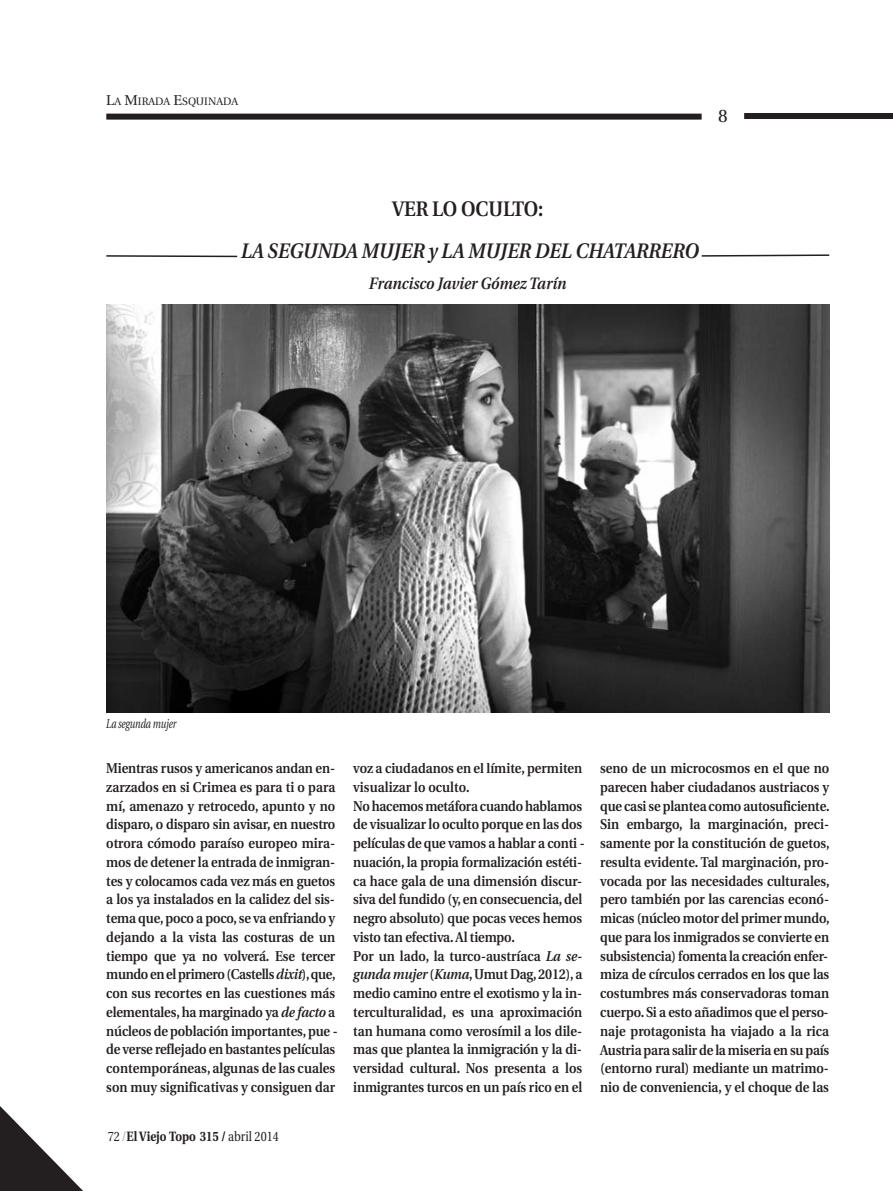
<style>
.page{position:relative;width:893px;height:1191px;background:#fff}
.page>*{position:absolute;margin:0;border:0;box-sizing:border-box;transform-origin:0 0}
.t1{font:italic 600 21px "Utopia";letter-spacing:-.005em;color:#231f20;scale:.9 1}
.t2{font:600 21px "Utopia";letter-spacing:-.005em;color:#231f20;scale:.9 1}
.t3{font:18px "Utopia";color:#231f20}
.t4{font:italic 600 16.5px "Utopia";color:#231f20;scale:.9 1}
.t5{font:600 14.25px/18.8px "Utopia";letter-spacing:-.01em;color:#231f20;scale:.9 1}
.t6{font:700 13.5px "Utopia";color:#231f20;scale:.85 1}
.t7{font:italic 12.75px "Utopia";letter-spacing:-.01em;color:#231f20;scale:.7 1}
.t8{font:10.65px "Utopia";color:#231f20}
.s1{font-size:14.25px}
.s2{font-style:italic}
.s3{font-weight:400}
.s4{font-weight:400;color:#9d9fa2}
</style>
<div class="page">
<div style="left:106px;top:114px;width:596px;height:6px;background:#231f20"></div>
<div style="left:744px;top:113px;width:149px;height:6px;background:#231f20"></div>
<svg style="left:0;top:1106px;width:83px;height:85px"></svg>
<svg style="left:106px;top:255px;width:132px;height:3px"></svg>
<svg style="left:701px;top:254px;width:129px;height:3px"></svg>
<img style="left:106px;top:305px;width:723px;height:407px">
<p class="t8" style="left:106px;top:97px;width:133px"><span class="s1">L</span>A <span class="s1">M</span>IRADA <span class="s1">E</span>SQUINADA</p>
<p class="t3" style="left:718px;top:108px;width:11px">8</p>
<h1 class="t2" style="left:392px;top:200px;width:170px">VER LO OCULTO:</h1>
<h1 class="t1" style="left:241px;top:242px;width:510px">LA SEGUNDA MUJER y LA MUJER DEL CHATARRERO</h1>
<p class="t4" style="left:369px;top:277px;width:221px">Francisco Javier Gómez Tarín</p>
<p class="t7" style="left:106px;top:719px;width:102px">La segunda mujer</p>
<p class="t5" style="left:106px;top:760px;width:259px">Mientras rusos y americanos andan en&shy;zarzados en si Crimea es para ti o para mí, amenazo y retrocedo, apunto y no disparo, o disparo sin avisar, en nuestro otrora cómodo paraíso europeo mira&shy;mos de detener la entrada de inmigran&shy;tes y colocamos cada vez más en guetos a los ya instalados en la calidez del sis&shy;tema que, poco a poco, se va enfriando y dejando a la vista las costuras de un tiempo que ya no volverá. Ese tercer mun do en el primero (Castells <span class="s2">dixit</span>), que, con sus recortes en las cuestiones más elementales, ha marginado ya <span class="s2">de facto</span> a núcleos de población importantes, pue - de verse reflejado en bastantes películas contemporáneas, algunas de las cuales son muy significativas y consiguen dar</p>
<p class="t5" style="left:353px;top:760px;width:259px">voz a ciudadanos en el límite, permiten visualizar lo oculto.<br>No hacemos metáfora cuando hablamos de visualizar lo oculto porque en las dos pe lículas de que vamos a hablar a con ti - nuación, la propia formalización es té ti - ca hace gala de una dimensión dis cur&shy;siva del fundido (y, en consecuencia, del negro absoluto) que pocas veces hemos visto tan efectiva. Al tiempo.<br>Por un lado, la turco-austríaca <span class="s2">La se&shy;gunda mujer</span> (<span class="s2">Kuma</span>, Umut Dag, 2012), a medio camino entre el exotismo y la in&shy;terculturalidad, es una aproximación tan humana como verosímil a los dile&shy;mas que plantea la inmigración y la di&shy;versidad cultural. Nos presenta a los inmigrantes turcos en un país rico en el</p>
<p class="t5" style="left:600px;top:760px;width:256px;text-align:justify">seno de un microcosmos en el que no parecen haber ciudadanos austriacos y que casi se plantea como autosuficiente.<br>Sin embargo, la marginación, preci - samente por la constitución de guetos, re sul ta evidente. Tal marginación, pro&shy;vocada por las necesidades culturales, pero también por las carencias econó&shy;micas (núcleo motor del primer mundo, que para los inmigrados se convierte en subsistencia) fomenta la creación enfer&shy;miza de círculos cerrados en los que las costumbres más conservadoras toman cuerpo. Si a esto añadimos que el perso&shy;naje protagonista ha viajado a la rica Austria para salir de la miseria en su país (entorno rural) mediante un matrimo&shy;nio de conveniencia, y el choque de las</p>
<p class="t6" style="left:108px;top:1130px;width:203px"><span class="s3">72</span><span class="s4">/</span>El Viejo Topo 315 / <span class="s3">abril 2014</span></p>
</div>
